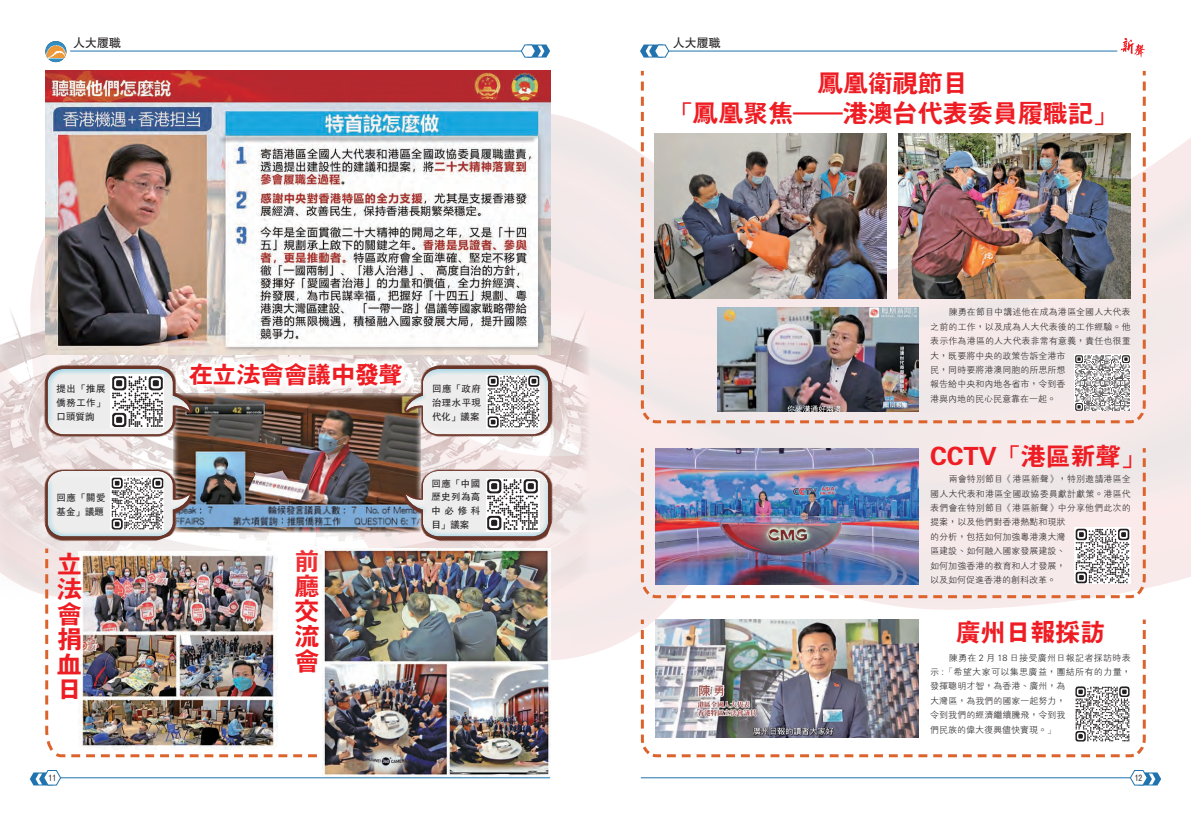
<style>
.page{position:relative;width:1191px;height:814px;background:#fff}
.page>*{position:absolute;margin:0;border:0;box-sizing:border-box;transform-origin:0 0}
.t1{font:25px/25px "FZH4 B B51 0";color:#ee1d23;text-align:justify}
.t2{font:23.8px "FZH4 B B51 0";color:#ee1d23}
.t3{font:12px "FZHTB B51 0";color:#231f20}
.t4{font:9.5px/13.7px "FZHTB B51 0";letter-spacing:.04em;color:#231f20;text-align:justify}
.t5{font:9px/14.4px "FZXH1 B B51 0";color:#231f20}
.t6{font:8.5px "FZPHB B51 0";color:#231f20;scale:.9 1}
</style>
<div class="page">
<svg style="left:550px;top:131px;width:641px;height:479px;background:#f5ebeb"></svg>
<hr style="left:60px;top:777px;width:490px;height:1px;background:#2073ae">
<svg style="left:30px;top:770px;width:32px;height:15px"></svg>
<hr style="left:641px;top:777px;width:489px;height:1px;background:#2073ae">
<svg style="left:1129px;top:770px;width:32px;height:15px"></svg>
<hr style="left:646px;top:51px;width:471px;height:1px;background:#2073ae">
<svg style="left:640px;top:44px;width:29px;height:14px"></svg>
<svg style="left:1120px;top:38px;width:25px;height:19px"></svg>
<hr style="left:70px;top:51px;width:452px;height:1px;background:#2073ae">
<svg style="left:520px;top:44px;width:30px;height:14px"></svg>
<img style="left:45px;top:41px;width:21px;height:21px;border-radius:10px">
<img style="left:204px;top:308px;width:385px;height:293px">
<img style="left:204px;top:394px;width:188px;height:138px">
<svg style="left:204px;top:356px;width:188px;height:35px"></svg>
<img style="left:45px;top:545px;width:506px;height:213px">
<svg style="left:639px;top:616px;width:507px;height:142px"></svg>
<svg style="left:639px;top:445px;width:508px;height:154px;background:#f2e4e2"></svg>
<svg style="left:639px;top:70px;width:508px;height:355px"></svg>
<img style="left:654px;top:134px;width:232px;height:164px">
<img style="left:898px;top:134px;width:232px;height:165px">
<img style="left:717px;top:308px;width:201px;height:103px">
<img style="left:656px;top:448px;width:262px;height:136px">
<img style="left:656px;top:619px;width:262px;height:118px">
<img style="left:1074px;top:685px;width:56px;height:57px">
<img style="left:45px;top:71px;width:505px;height:284px">
<img style="left:322px;top:548px;width:228px;height:228px">
<img style="left:0;top:208px;width:204px;height:514px">
<img style="left:392px;top:330px;width:176px;height:389px">
<img style="left:110px;top:476px;width:54px;height:54px">
<img style="left:485px;top:477px;width:54px;height:54px">
<img style="left:1074px;top:354px;width:56px;height:57px">
<img style="left:1074px;top:527px;width:56px;height:57px">
<h3 class="t3" style="left:73px;top:34px;width:49px">人大履職</h3>
<h3 class="t3" style="left:673px;top:34px;width:49px">人大履職</h3>
<h2 class="t2" style="left:189px;top:361px;width:215px">在立法會會議中發聲</h2>
<p class="t4" style="left:57px;top:381px;width:51px">提出「推展僑務工作」口頭質詢</p>
<p class="t4" style="left:432px;top:381px;width:51px">回應「政府治理水平現代化」議案</p>
<p class="t4" style="left:57px;top:490px;width:51px">回應「關愛基金」議題</p>
<h1 class="t1" style="left:57px;top:551px;width:26px">立法會捐血日</h1>
<h1 class="t1" style="left:294px;top:549px;width:26px">前廳交流會</h1>
<p class="t4" style="left:431px;top:475px;width:51px">回應「中國歷史列為高中必修科目」議案</p>
<h1 class="t1" style="left:668px;top:69px;width:451px;line-height:30px;text-align:center">鳳凰衛視節目<br>「鳳凰聚焦——港澳台代表委員履職記」</h1>
<p class="t5" style="left:930px;top:305px;width:202px;text-indent:18px">陳勇在節目中講述他在成為港區全國人大代表之前的工作，以及成為人大代表後的工作經驗。他表示作為港區的人大代表非常有意義，責任也很重大，既要將中央的政策告訴全港市<br>民，同時要將港澳同胞的所思所想<br>報告給中央和內地各省市，令到香<br>港與內地的民心民意靠在一起。</p>
<h1 class="t1" style="left:930px;top:444px;width:217px">CCTV「港區新聲」</h1>
<p class="t5" style="left:930px;top:472px;width:202px;text-indent:18px">兩會特別節目《港區新聲》，特別邀請港區全國人大代表和港區全國政協委員獻計獻策。港區代表們會在特別節目《港區新聲》中分享他們此次的提案，以及他們對香港熱點和現狀<br>的分析，包括如何加強粵港澳大灣<br>區建設、如何融入國家發展建設、<br>如何加強香港的教育和人才發展，<br>以及如何促進香港的創科改革。</p>
<h1 class="t1" style="left:955px;top:619px;width:151px">廣州日報採訪</h1>
<p class="t5" style="left:930px;top:650px;width:202px;text-indent:18px">陳勇在 2 月 18 日接受廣州日報記者採訪時表示 :「希望大家可以集思廣益，團結所有的力量，發揮聰明才智，為香港、廣州，為<br>大灣區，為我們的國家一起努力，<br>令到我們的經濟繼續騰飛，令到我<br>們民族的偉大復興儘快實現。」</p>
<p class="t6" style="left:49px;top:773px;width:10px">11</p>
<p class="t6" style="left:1134px;top:773px;width:10px">12</p>
</div>
